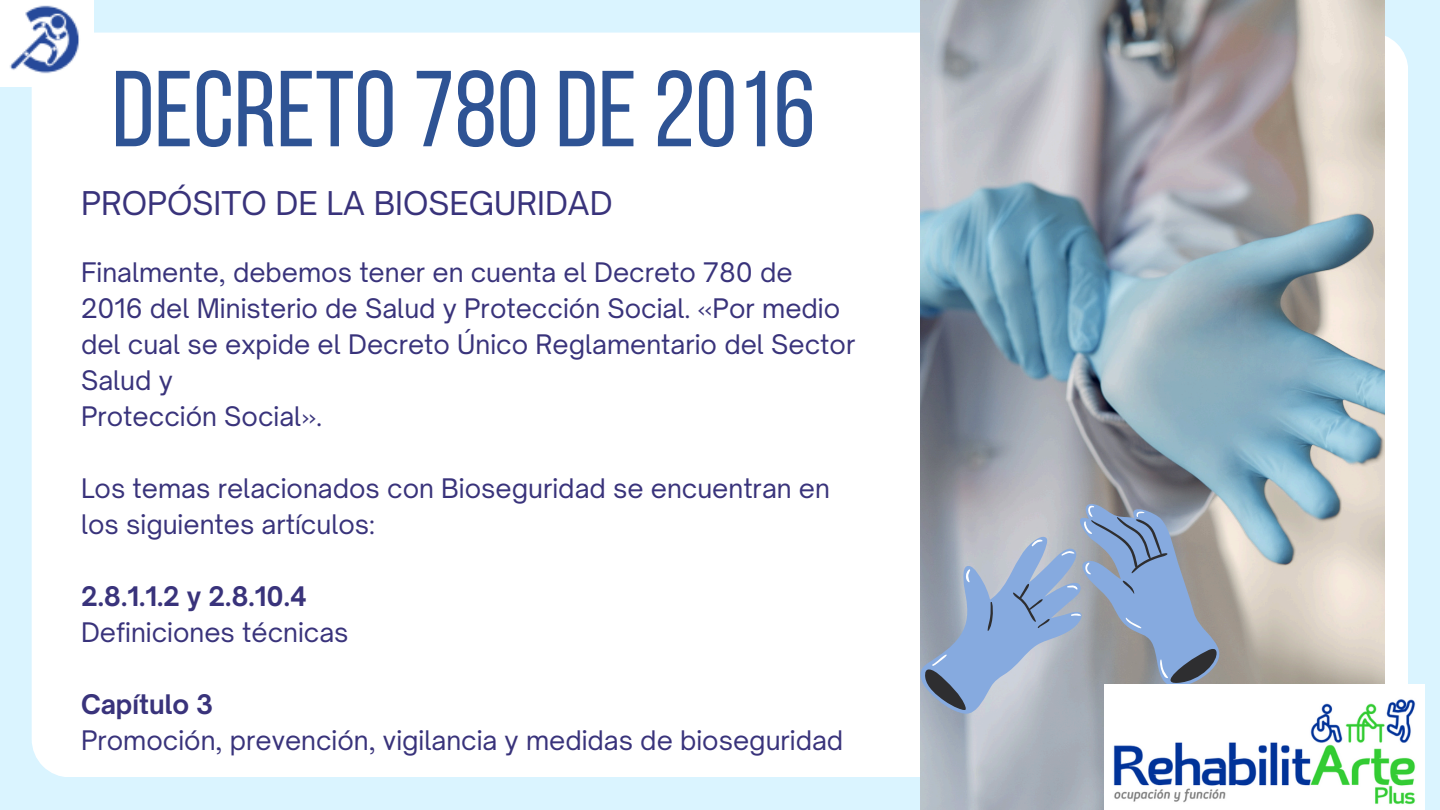
<style>
.page{position:relative;width:1440px;height:810px;background:#daf4ff}
.page>*{position:absolute;margin:0;border:0;box-sizing:border-box;transform-origin:0 0}
.t1{font:107.7px "Bebas Neue";color:#2e5394}
.t2{font:31.3px "Open Sauce One";color:#39337b}
.t3{font:25.8px/36px "Open Sauce One";color:#39337b}
.t4{font:700 25.8px "Open Sauce One";color:#39337b}
</style>
<div class="page">
<div style="left:32px;top:33px;width:1376px;height:744px;background:#fff"></div>
<img style="left:920px;top:0;width:464px;height:810px">
<svg style="left:920px;top:501px;width:304px;height:214px;background:#a0a3a8"></svg>
<svg style="left:925px;top:517px;width:294px;height:194px;background:#929cac"></svg>
<svg style="left:932px;top:505px;width:236px;height:173px;background:#96a8c3"></svg>
<img style="left:1105px;top:684px;width:319px;height:126px">
<img style="left:0;top:0;width:94px;height:86px">
<p class="t1" style="left:112px;top:65px;width:705px">DECRETO780DE2016</p>
<p class="t2" style="left:81px;top:183px;width:533px">PROPÓSITO DE LA BIOSEGURIDAD</p>
<p class="t3" style="left:81px;top:254px;width:776px">Finalmente, debemos tener en cuenta el Decreto 780 de 2016 del Ministerio de Salud y Protección Social. «Por medio del cual se expide el Decreto Único Reglamentario del Sector Salud y</p>
<h1 class="t3" style="left:81px;top:398px;width:243px">Protección Social».</h1>
<h2 class="t3" style="left:81px;top:470px;width:750px">Los temas relacionados con Bioseguridad se encuentran en los siguientes artículos:</h2>
<p class="t4" style="left:81px;top:580px;width:227px">2.8.1.1.2 y 2.8.10.4</p>
<p class="t3" style="left:81px;top:614px;width:269px">Definiciones técnicas</p>
<p class="t4" style="left:81px;top:688px;width:134px">Capítulo 3</p>
<p class="t3" style="left:81px;top:722px;width:764px">Promoción, prevención, vigilancia y medidas de bioseguridad</p>
</div>
